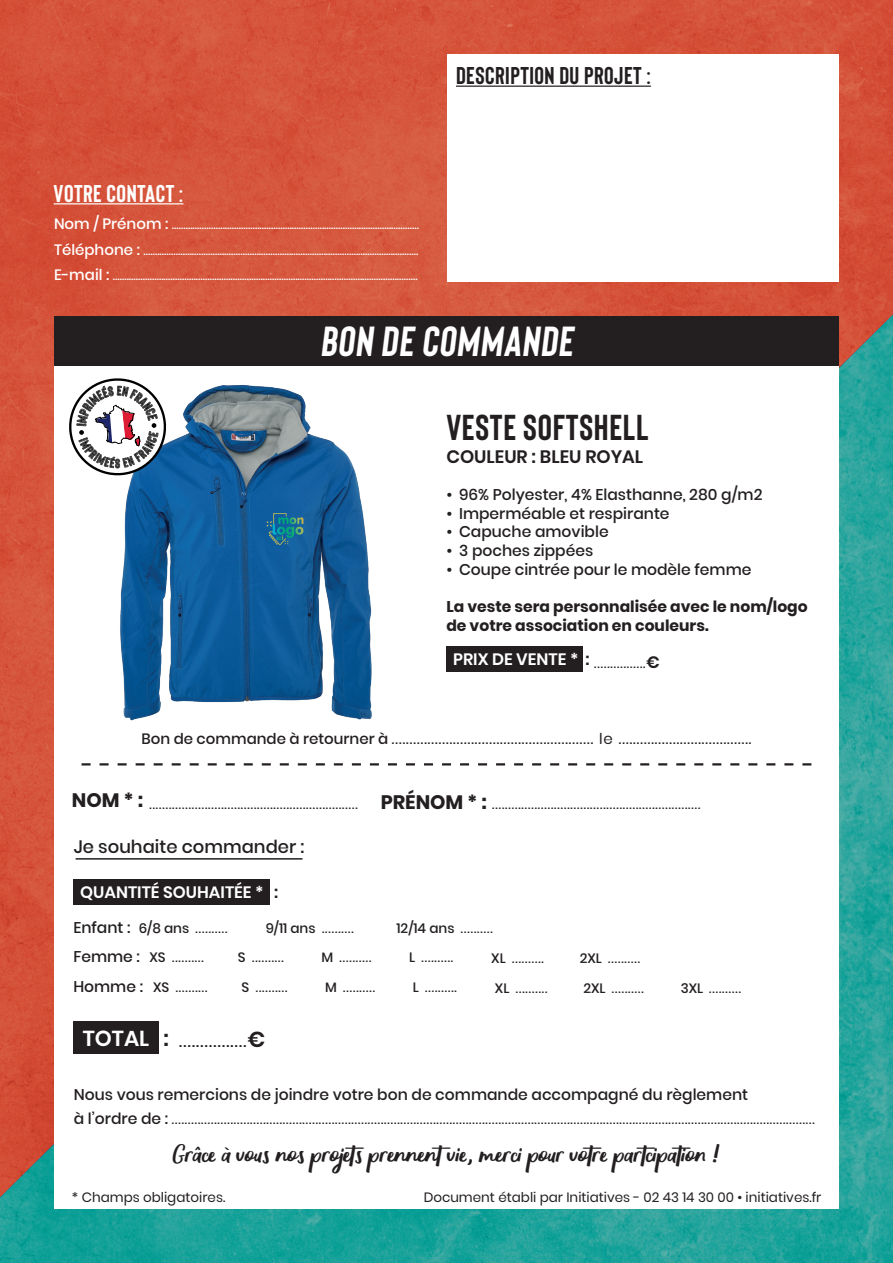
<style>
.page{position:relative;width:893px;height:1263px;background:#fff}
.page>*{position:absolute;margin:0;border:0;box-sizing:border-box;transform-origin:0 0}
.t1{font:700 42px "Bison";color:#fff}
.t2{font:700 36px "Bison";letter-spacing:.02em;color:#231f20}
.t3{font:25.5px "Wolesbro Two";letter-spacing:-.02em;color:#231f20}
.t4{font:700 24.3px "Bison";letter-spacing:.02em;color:#231f20}
.t5{font:700 24.3px "Bison";letter-spacing:.02em;color:#fff}
.t6{font:600 21.6px "Poppins";color:#fff}
.t7{font:700 19.5px "Poppins";color:#231f20}
.t8{font:500 18px "Poppins";color:#231f20}
.t9{font:600 18px "Poppins";color:#231f20}
.t10{font:17.85px "Poppins";color:#231f20}
.t11{font:600 16.5px "Poppins";color:#fff}
.t12{font:500 15.6px/29.4px "Poppins";color:#231f20}
.t13{font:700 15.6px/18.6px "Poppins";color:#231f20}
.t14{font:300 15px/25.5px "Poppins";color:#fff;text-align:justify}
.t15{font:15px "Poppins";color:#231f20}
.t16{font:13.5px "Poppins";color:#231f20}
.t17{font:700 12.45px "Bison";color:#000}
.s1{font-weight:500}
.s2{color:#231f20}
.s3{font-weight:600;font-size:16.5px}
.s4{font-weight:500;font-size:15.6px}
.s5{font-weight:600;font-size:21.6px}
</style>
<div class="page">
<img style="left:0;top:1197px;width:893px;height:66px">
<img style="left:0;top:0;width:893px;height:1197px">
<div style="left:54px;top:366px;width:785px;height:843px;background:#fff"></div>
<div style="left:54px;top:316px;width:785px;height:50px;background:#231f20"></div>
<hr style="left:54px;top:203px;width:129px;height:1px;background:#fff">
<div style="left:447px;top:54px;width:391px;height:227px;background:#fff"></div>
<hr style="left:456px;top:86px;width:195px;height:1px;background:#231f20">
<img style="left:120px;top:385px;width:252px;height:336px">
<div style="left:446px;top:646px;width:137px;height:25px;background:#231f20"></div>
<div style="left:74px;top:1021px;width:85px;height:32px;background:#231f20"></div>
<div style="left:73px;top:879px;width:197px;height:25px;background:#231f20"></div>
<svg style="left:82px;top:763px;width:729px;height:2px"></svg>
<hr style="left:76px;top:858px;width:227px;height:2px;background:#231f20">
<svg style="left:69px;top:378px;width:99px;height:100px"></svg>
<h3 class="t4" style="left:456px;top:61px;width:196px">DESCRIPTION DU PROJET :</h3>
<h3 class="t5" style="left:54px;top:178px;width:131px">VOTRE CONTACT :</h3>
<p class="t14" style="left:54px;top:211px;width:367px"><span class="s1">Nom / Prénom :</span> ...........................................................................................................<br><span class="s1">Téléphone :</span> .......................................................................................................................<br><span class="s1">E-mail :</span> ....................................................................................................................................</p>
<p class="t17" style="left:115px;top:456px;width:6px">S</p>
<h1 class="t1" style="left:320px;top:315px;width:260px">BON DE COMMANDE</h1>
<h2 class="t2" style="left:446px;top:405px;width:203px">VESTE SOFTSHELL</h2>
<h3 class="t9" style="left:446px;top:446px;width:198px">COULEUR : BLEU ROYAL</h3>
<p class="t12" style="left:446px;top:480px;width:318px">• 96% Polyester, 4% Elasthanne, 280 g/m2</p>
<p class="t12" style="left:446px;top:499px;width:225px">• Imperméable et respirante</p>
<p class="t12" style="left:446px;top:517px;width:164px">• Capuche amovible</p>
<p class="t12" style="left:446px;top:536px;width:148px">• 3 poches zippées</p>
<p class="t12" style="left:446px;top:554px;width:307px">• Coupe cintrée pour le modèle femme</p>
<p class="t13" style="left:446px;top:597px;width:363px">La veste sera personnalisée avec le nom/logo de votre association en couleurs.</p>
<p class="t11" style="left:453px;top:650px;width:138px">PRIX DE VENTE * <span class="s2">:</span></p>
<p class="t16" style="left:594px;top:655px;width:67px">................<span class="s3">€</span></p>
<p class="t15" style="left:141px;top:730px;width:612px"><span class="s1">Bon de commande à retourner à</span> ........................................................ le .....................................</p>
<h3 class="t7" style="left:72px;top:789px;width:73px">NOM * :</h3>
<h3 class="t7" style="left:381px;top:791px;width:108px">PRÉNOM * :</h3>
<p class="t16" style="left:149px;top:797px;width:210px">................................................................</p>
<p class="t16" style="left:492px;top:797px;width:210px">................................................................</p>
<h3 class="t8" style="left:74px;top:837px;width:232px">Je souhaite commander :</h3>
<p class="t11" style="left:80px;top:883px;width:200px">QUANTITÉ SOUHAITÉE * <span class="s2">:</span></p>
<p class="t16" style="left:73px;top:920px;width:155px"><span class="s4">Enfant :</span> <span class="s1">6/8 ans</span> ..........</p>
<p class="t16" style="left:238px;top:949px;width:47px"><span class="s1">S</span> ..........</p>
<p class="t16" style="left:242px;top:979px;width:47px"><span class="s1">S</span> ..........</p>
<p class="t16" style="left:266px;top:920px;width:90px"><span class="s1">9/11 ans</span> ..........</p>
<p class="t16" style="left:396px;top:920px;width:98px"><span class="s1">12/14 ans</span> ..........</p>
<p class="t12" style="left:73px;top:942px;width:71px">Femme :<br>Homme :</p>
<p class="t16" style="left:149px;top:949px;width:56px"><span class="s1">XS</span> ..........</p>
<p class="t16" style="left:153px;top:979px;width:56px"><span class="s1">XS</span> ..........</p>
<p class="t16" style="left:321px;top:949px;width:51px"><span class="s1">M</span> ..........</p>
<p class="t16" style="left:325px;top:979px;width:51px"><span class="s1">M</span> ..........</p>
<p class="t16" style="left:409px;top:950px;width:46px"><span class="s1">L</span> ..........</p>
<p class="t16" style="left:413px;top:979px;width:46px"><span class="s1">L</span> ..........</p>
<p class="t16" style="left:491px;top:950px;width:54px"><span class="s1">XL</span> ..........</p>
<p class="t16" style="left:495px;top:980px;width:54px"><span class="s1">XL</span> ..........</p>
<h3 class="t6" style="left:83px;top:1025px;width:87px">TOTAL <span class="s2">:</span></h3>
<h3 class="t10" style="left:179px;top:1030px;width:88px">................<span class="s5">€</span></h3>
<p class="t16" style="left:580px;top:950px;width:62px"><span class="s1">2XL</span> ..........</p>
<p class="t16" style="left:583px;top:980px;width:62px"><span class="s1">2XL</span> ..........</p>
<p class="t16" style="left:681px;top:980px;width:62px"><span class="s1">3XL</span> ..........</p>
<p class="t12" style="left:74px;top:1079px;width:676px">Nous vous remercions de joindre votre bon de commande accompagné du règlement</p>
<p class="t16" style="left:74px;top:1111px;width:742px"><span class="s4">à l’ordre de :</span> .....................................................................................................................................................................................................</p>
<h3 class="t3" style="left:173px;top:1138px;width:549px">Grâce à vous nos projets prennentvie, merci pour votre partcipation !</h3>
<p class="t16" style="left:72px;top:1189px;width:155px">* Champs obligatoires.</p>
<p class="t16" style="left:424px;top:1189px;width:399px">Document établi par Initiatives - 02 43 14 30 00 • initiatives.fr</p>
</div>
